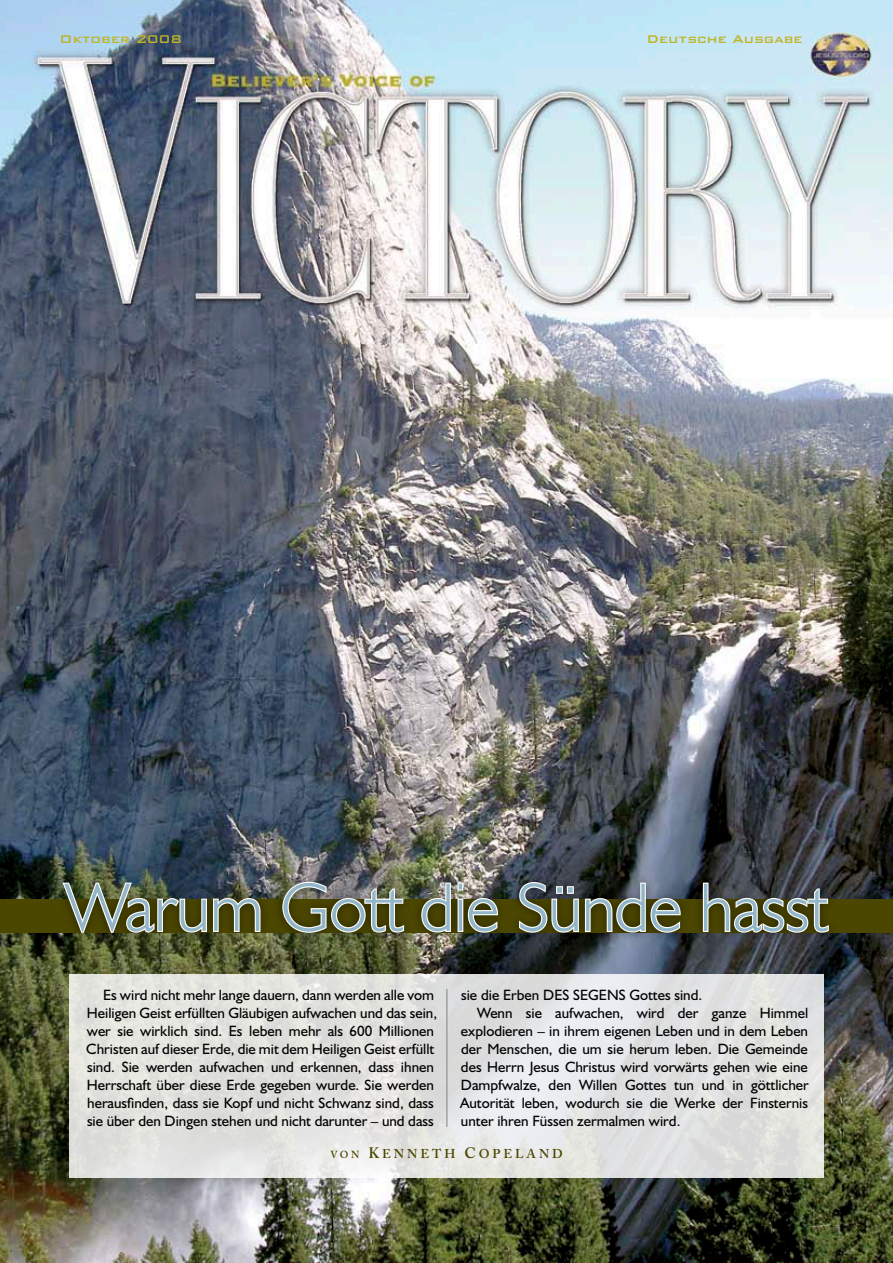
<style>
.page{position:relative;width:893px;height:1263px;background:#fff}
.page>*{position:absolute;margin:0;border:0;box-sizing:border-box;transform-origin:0 0}
.t1{font:300 69px "Humanist 521 BT";color:#92b5c7}
.t2{font:15px/18px "Humanist 521 BT";color:#000}
.t3{font:500 15px "Bank Gothic BT";color:#bfb424}
.t4{font:600 12.75px "Adobe Caslon";letter-spacing:.235em;color:#4b4600}
.s1{font-size:10.2px}
.s2{font-size:15px}
</style>
<div class="page">
<img style="left:0;top:0;width:893px;height:1263px">
<svg style="left:69px;top:974px;width:755px;height:203px;fill:#e2e3e0"></svg>
<hr style="left:446px;top:989px;width:1px;height:138px;background:#898a8e">
<div style="left:0;top:899px;width:893px;height:33px;background:#4b4600"></div>
<div style="left:53px;top:870px;width:787px;height:74px;background:#000;opacity:.5"></div>
<img style="left:61px;top:881px;width:201px;height:53px">
<svg style="left:281px;top:881px;width:124px;height:53px"></svg>
<svg style="left:420px;top:881px;width:32px;height:53px"></svg>
<div style="left:458px;top:899px;width:5px;height:33px;border:2px solid #fff"></div>
<div style="left:458px;top:882px;width:5px;height:8px;border:2px solid #fff"></div>
<svg style="left:467px;top:897px;width:32px;height:37px"></svg>
<svg style="left:518px;top:881px;width:164px;height:53px"></svg>
<svg style="left:702px;top:881px;width:128px;height:53px"></svg>
<p class="t3" style="left:60px;top:31px;width:124px">Oktober 2008</p>
<p class="t3" style="left:646px;top:31px;width:158px">Deutsche Ausgabe</p>
<h1 class="t1" style="left:65px;top:865px;width:764px">Warum Gott die Sünde hasst</h1>
<p class="t2" style="left:86px;top:986px;width:352px;text-indent:17px">Es wird nicht mehr lange dauern, dann werden alle vom Heiligen Geist erfüllten Gläubigen aufwachen und das sein, wer sie wirklich sind. Es leben mehr als 600 Millionen Christen auf dieser Erde, die mit dem Heiligen Geist erfüllt sind. Sie werden aufwachen und erkennen, dass ihnen Herrschaft über diese Erde gegeben wurde. Sie werden herausfinden, dass sie Kopf und nicht Schwanz sind, dass sie über den Dingen stehen und nicht darunter – und dass</p>
<p class="t2" style="left:461px;top:986px;width:243px">sie die Erben DES SEGENS Gottes sind.</p>
<p class="t2" style="left:477px;top:1004px;width:332px">Wenn sie aufwachen, wird der ganze Himmel</p>
<p class="t2" style="left:461px;top:1022px;width:349px">explodieren – in ihrem eigenen Leben und in dem Leben</p>
<p class="t2" style="left:461px;top:1040px;width:348px">der Menschen, die um sie herum leben. Die Gemeinde</p>
<p class="t2" style="left:461px;top:1058px;width:348px">des Herrn Jesus Christus wird vorwärts gehen wie eine</p>
<p class="t2" style="left:461px;top:1076px;width:349px">Dampfwalze, den Willen Gottes tun und in göttlicher</p>
<p class="t2" style="left:460px;top:1094px;width:349px">Autorität leben, wodurch sie die Werke der Finsternis</p>
<p class="t2" style="left:461px;top:1112px;width:221px">unter ihren Füssen zermalmen wird.</p>
<p class="t4" style="left:330px;top:1146px;width:234px"><span class="s1">VON</span> <span class="s2">K</span>ENNETH <span class="s2">C</span>OPELAND</p>
</div>
